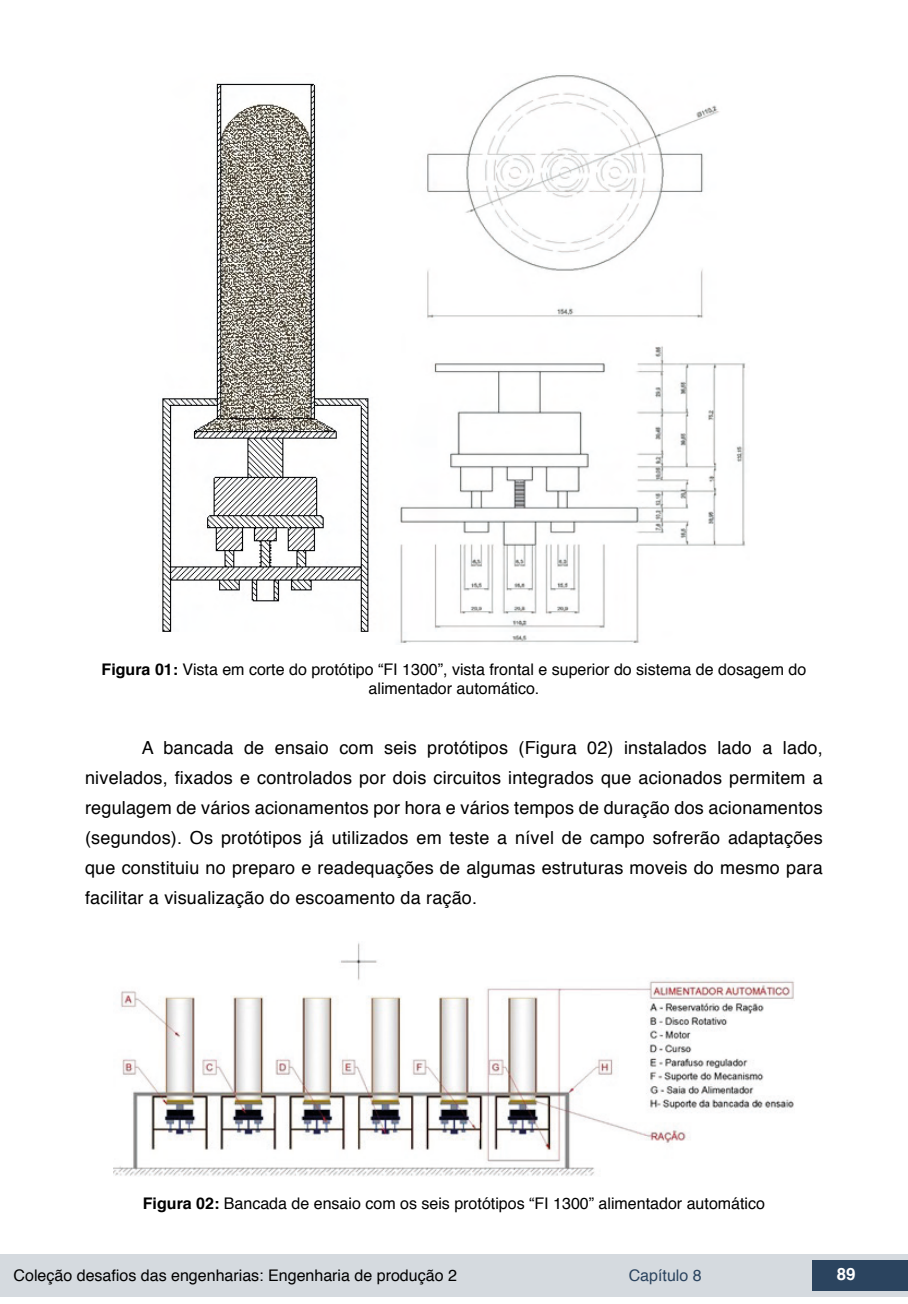
<style>
.page{position:relative;width:908px;height:1304px;background:#fff}
.page>*{position:absolute;margin:0;border:0;box-sizing:border-box;transform-origin:0 0}
.t1{font:18px/30px "Helvetica";letter-spacing:.01em;color:#000;text-align:justify}
.t2{font:700 16.8px "Helvetica";color:#fff}
.t3{font:16px/19.2px "Helvetica";color:#000;text-align:center}
.t4{font:16px "Helvetica";color:#2b445f}
.s1{font-weight:700}
</style>
<div class="page">
<div style="left:0;top:1254px;width:906px;height:43px;background:#d5dadf"></div>
<div style="left:812px;top:1261px;width:95px;height:30px;background:#2b445f"></div>
<img style="left:158px;top:75px;width:588px;height:568px">
<img style="left:114px;top:942px;width:679px;height:234px">
<p class="t3" style="left:102px;top:660px;width:706px"><span class="s1">Figura 01:</span> Vista em corte do protótipo “FI 1300”, vista frontal e superior do sistema de dosagem do alimentador automático.</p>
<p class="t1" style="left:85px;top:733px;width:738px;text-indent:57px">A bancada de ensaio com seis protótipos (Figura 02) instalados lado a lado, nivelados, fixados e controlados por dois circuitos integrados que acionados permitem a regulagem de vários acionamentos por hora e vários tempos de duração dos acionamentos (segundos). Os protótipos já utilizados em teste a nível de campo sofrerão adaptações que constituiu no preparo e readequações de algumas estruturas moveis do mesmo para facilitar a visualização do escoamento da ração.</p>
<p class="t3" style="left:143px;top:1194px;width:623px"><span class="s1">Figura 02:</span> Bancada de ensaio com os seis protótipos “FI 1300” alimentador automático</p>
<p class="t3" style="left:14px;top:1266px;width:444px">Coleção desafios das engenharias: Engenharia de produção 2</p>
<p class="t4" style="left:628px;top:1263px;width:74px">Capítulo 8</p>
<p class="t2" style="left:836px;top:1261px;width:20px">89</p>
</div>
